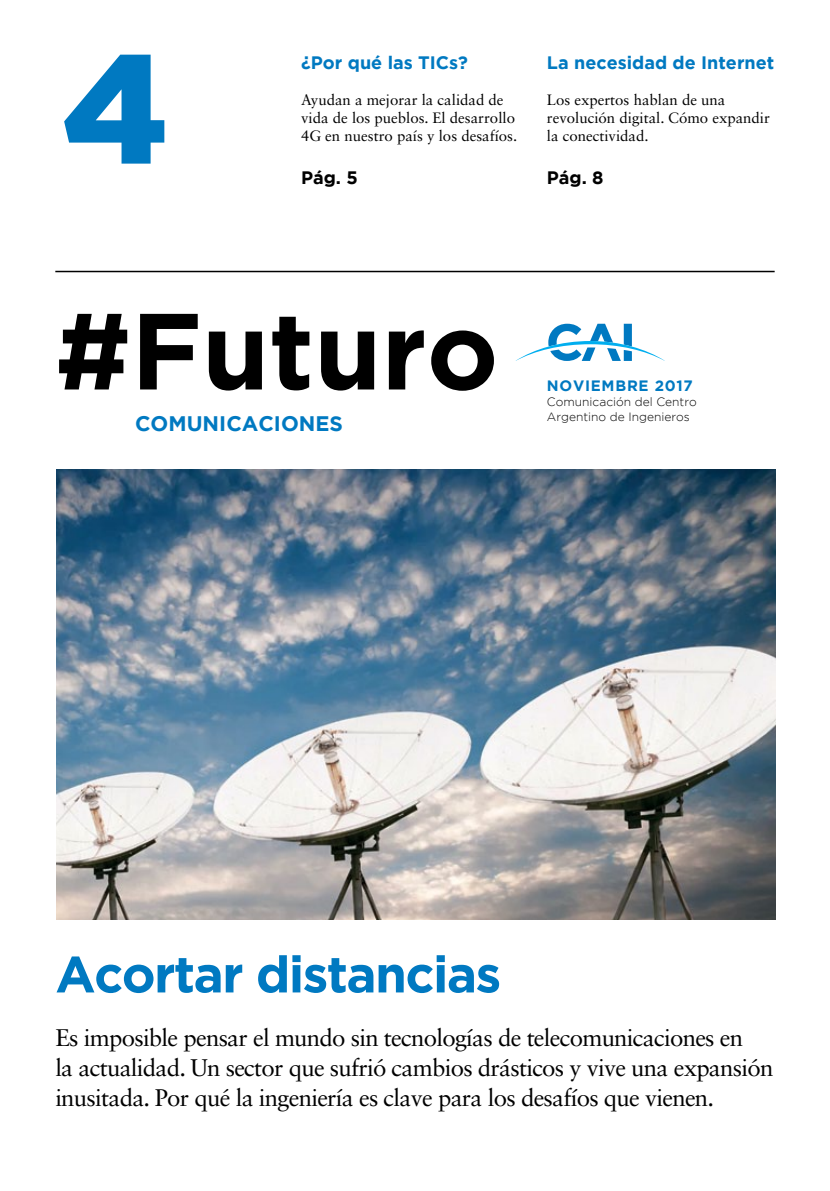
<style>
.page{position:relative;width:830px;height:1191px;background:#fff}
.page>*{position:absolute;margin:0;border:0;box-sizing:border-box;transform-origin:0 0}
.t1{font:900 154.5px "Gotham";color:#0079c1}
.t2{font:700 108px "Gotham";color:#000}
.t3{font:700 51px "Gotham";letter-spacing:-.03em;color:#0079c1}
.t4{font:24px/30px "Sabon LT Std";letter-spacing:-.03em;color:#000}
.t5{font:700 21px "Gotham";color:#0079c1}
.t6{font:700 18px "Gotham";color:#0079c1}
.t7{font:700 18px "Gotham";color:#000}
.t8{font:15px/18px "Sabon LT Std";color:#000}
.t9{font:700 15px "Gotham";letter-spacing:.05em;color:#0079c1}
.t10{font:300 12px/15px "Gotham";color:#000}
</style>
<div class="page">
<hr style="left:55px;top:271px;width:719px;height:1px;background:#000">
<svg style="left:515px;top:324px;width:149px;height:37px"></svg>
<img style="left:56px;top:470px;width:719px;height:450px">
<h1 class="t1" style="left:62px;top:20px;width:108px">4</h1>
<p class="t6" style="left:301px;top:52px;width:168px">¿Por qué las TICs?</p>
<p class="t8" style="left:301px;top:90px;width:217px">Ayudan a mejorar la calidad de vida de los pueblos. El desarrollo<br>4G en nuestro país y los desafíos.</p>
<p class="t7" style="left:301px;top:167px;width:58px">Pág. 5</p>
<p class="t6" style="left:546px;top:52px;width:229px">La necesidad de Internet</p>
<p class="t8" style="left:546px;top:90px;width:224px">Los expertos hablan de una revolución digital. Cómo expandir la conectividad.</p>
<p class="t7" style="left:546px;top:167px;width:58px">Pág. 8</p>
<h2 class="t2" style="left:55px;top:289px;width:444px">#Futuro</h2>
<p class="t5" style="left:135px;top:411px;width:209px">COMUNICACIONES</p>
<p class="t9" style="left:546px;top:377px;width:147px">NOVIEMBRE 2017</p>
<p class="t10" style="left:546px;top:394px;width:151px">Comunicación del Centro<br>Argentino de Ingenieros</p>
<h3 class="t3" style="left:55px;top:945px;width:447px">Acortar distancias</h3>
<p class="t4" style="left:55px;top:1022px;width:719px">Es imposible pensar el mundo sin tecnologías de telecomunicaciones en<br>la actualidad. Un sector que sufrió cambios drásticos y vive una expansión inusitada. Por qué la ingeniería es clave para los desafíos que vienen.</p>
</div>
